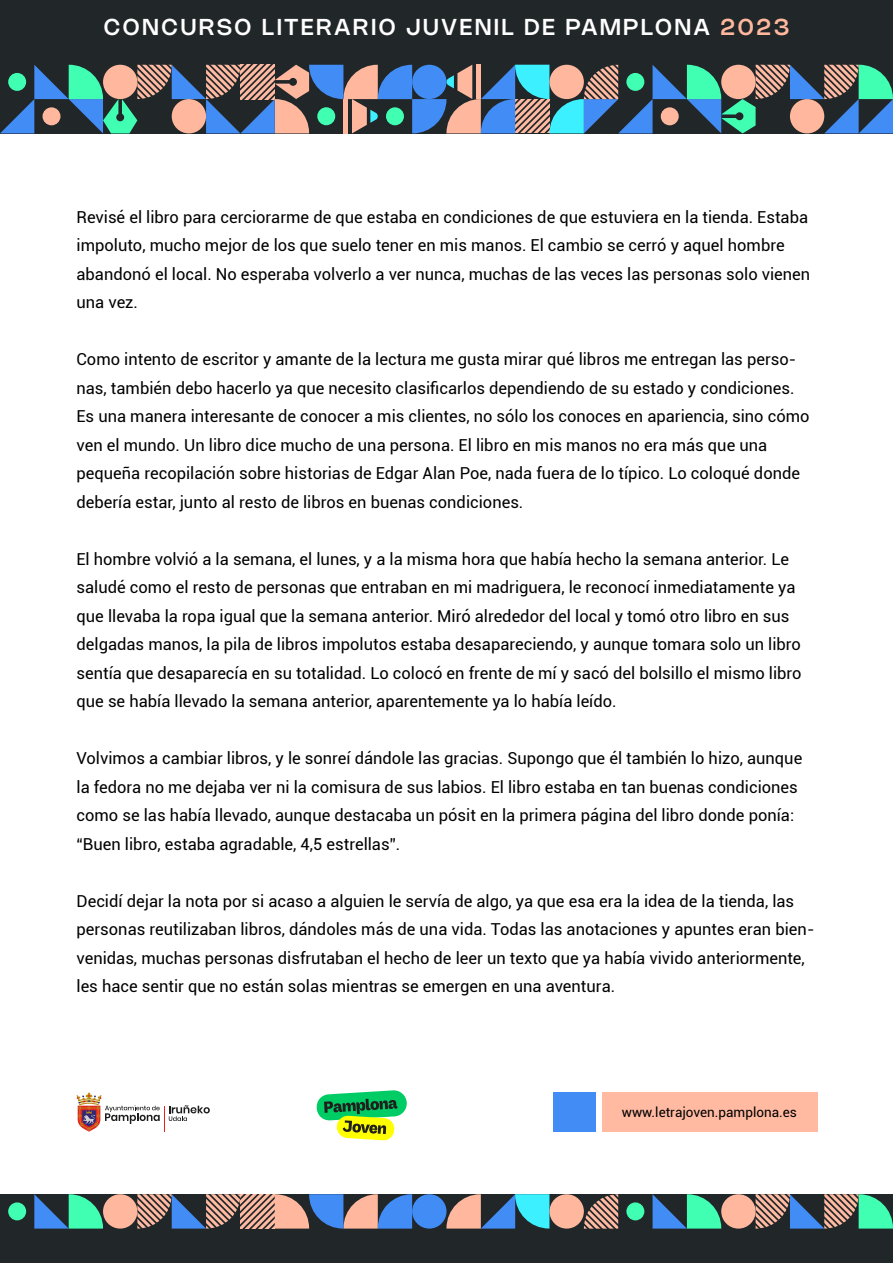
<style>
.page{position:relative;width:893px;height:1263px;background:#fff}
.page>*{position:absolute;margin:0;border:0;box-sizing:border-box;transform-origin:0 0}
.t1{font:500 22.5px "Nohemi";letter-spacing:.125em;color:#fff}
.t2{font:16.5px/28.5px "Roboto";color:#000}
.t3{font:13.5px "Roboto";color:#000}
.s1{color:#ffb89e}
</style>
<div class="page">
<svg style="left:316px;top:1090px;width:91px;height:51px"></svg>
<div style="left:602px;top:1092px;width:216px;height:40px;background:#ffbaa1"></div>
<div style="left:553px;top:1092px;width:42px;height:40px;background:#428cf5"></div>
<div style="left:0;top:0;width:893px;height:133px;background:#212629"></div>
<svg style="left:0;top:65px;width:893px;height:68px"></svg>
<div style="left:790px;top:99px;width:34px;height:34px;background:#ffb89e;border-radius:50%"></div>
<div style="left:0;top:1194px;width:893px;height:69px;background:#212629"></div>
<svg style="left:34px;top:1194px;width:69px;height:34px"></svg>
<div style="left:8px;top:1202px;width:18px;height:18px;background:#40ffb3;border-radius:50%"></div>
<div style="left:103px;top:1194px;width:34px;height:34px;background:#ffb89e;border-radius:50%"></div>
<svg style="left:446px;top:1194px;width:103px;height:34px"></svg>
<div style="left:412px;top:1194px;width:34px;height:34px;background:#428cf5;border-radius:50%"></div>
<div style="left:549px;top:1194px;width:35px;height:34px;background:#ffb89e;border-radius:50%"></div>
<svg style="left:584px;top:1194px;width:34px;height:34px"></svg>
<svg style="left:137px;top:1194px;width:275px;height:34px"></svg>
<svg style="left:653px;top:1194px;width:68px;height:34px"></svg>
<div style="left:626px;top:1202px;width:18px;height:18px;background:#40ffb3;border-radius:50%"></div>
<div style="left:721px;top:1194px;width:35px;height:34px;background:#ffb89e;border-radius:50%"></div>
<svg style="left:756px;top:1194px;width:137px;height:34px"></svg>
<svg style="left:77px;top:1092px;width:133px;height:40px"></svg>
<h1 class="t1" style="left:104px;top:13px;width:687px">CONCURSO LITERARIO JUVENIL DE PAMPLONA <span class="s1">2023</span></h1>
<p class="t2" style="left:77px;top:202px;width:735px">Revisé el libro para cerciorarme de que estaba en condiciones de que estuviera en la tienda. Estaba impoluto, mucho mejor de los que suelo tener en mis manos. El cambio se cerró y aquel hombre abandonó el local. No esperaba volverlo a ver nunca, muchas de las veces las personas solo vienen una vez.</p>
<p class="t2" style="left:77px;top:345px;width:734px">Como intento de escritor y amante de la lectura me gusta mirar qué libros me entregan las perso&shy;nas, también debo hacerlo ya que necesito clasificarlos dependiendo de su estado y condiciones.<br>Es una manera interesante de conocer a mis clientes, no sólo los conoces en apariencia, sino cómo ven el mundo. Un libro dice mucho de una persona. El libro en mis manos no era más que una pequeña recopilación sobre historias de Edgar Alan Poe, nada fuera de lo típico. Lo coloqué donde debería estar, junto al resto de libros en buenas condiciones.</p>
<p class="t2" style="left:77px;top:544px;width:726px">El hombre volvió a la semana, el lunes, y a la misma hora que había hecho la semana anterior. Le saludé como el resto de personas que entraban en mi madriguera, le reconocí inmediatamente ya que llevaba la ropa igual que la semana anterior. Miró alrededor del local y tomó otro libro en sus delgadas manos, la pila de libros impolutos estaba desapareciendo, y aunque tomara solo un libro sentía que desaparecía en su totalidad. Lo colocó en frente de mí y sacó del bolsillo el mismo libro que se había llevado la semana anterior, aparentemente ya lo había leído.</p>
<p class="t2" style="left:77px;top:744px;width:727px">Volvimos a cambiar libros, y le sonreí dándole las gracias. Supongo que él también lo hizo, aunque la fedora no me dejaba ver ni la comisura de sus labios. El libro estaba en tan buenas condiciones como se las había llevado, aunque destacaba un pósit en la primera página del libro donde ponía: “Buen libro, estaba agradable, 4,5 estrellas”.</p>
<p class="t2" style="left:77px;top:886px;width:739px">Decidí dejar la nota por si acaso a alguien le servía de algo, ya que esa era la idea de la tienda, las personas reutilizaban libros, dándoles más de una vida. Todas las anotaciones y apuntes eran bien&shy;venidas, muchas personas disfrutaban el hecho de leer un texto que ya había vivido anteriormente, les hace sentir que no están solas mientras se emergen en una aventura.</p>
<p class="t3" style="left:622px;top:1103px;width:177px">www.letrajoven.pamplona.es</p>
</div>
